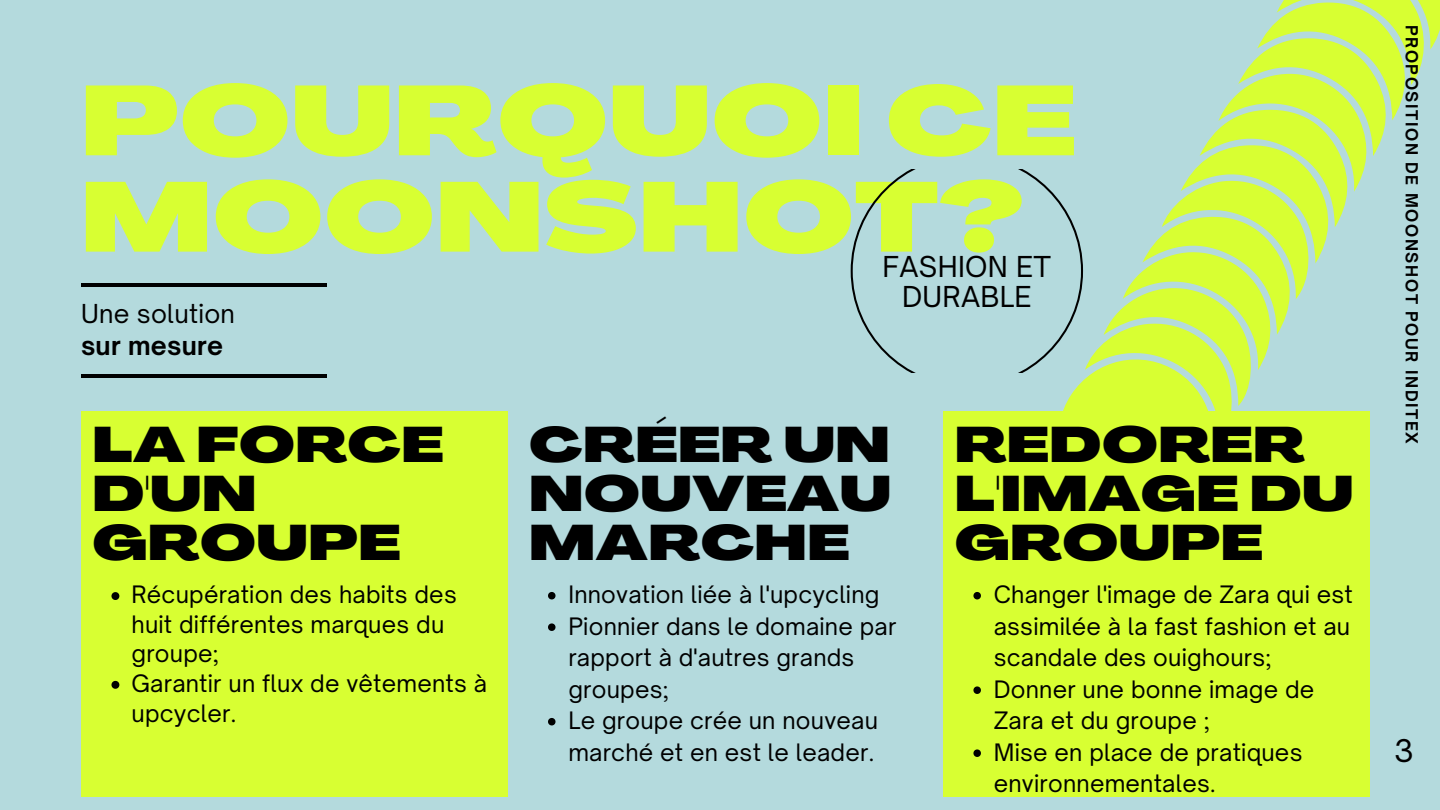
<style>
.page{position:relative;width:1440px;height:810px;background:#b4dadd}
.page>*{position:absolute;margin:0;border:0;box-sizing:border-box;transform-origin:0 0}
.t1{font:900 96.9px "Agrandir Grand";letter-spacing:.01em;color:#d8ff32}
.t2{font:900 49px/48.8px "Agrandir Grand";letter-spacing:.01em;color:#000}
.t3{font:30px "Open Sauce One";color:#000}
.t4{font:27.6px/30.2px "Open Sauce One";letter-spacing:.01em;color:#000;text-align:center}
.t5{font:25px "Open Sauce One";letter-spacing:.01em;color:#000}
.t6{font:700 25px "Open Sauce One";letter-spacing:.01em;color:#000}
.t7{font:23px/31.5px "Open Sauce One";letter-spacing:.01em;color:#000}
.t8{font:700 16px "Open Sauce One";letter-spacing:.1em;color:#000}
</style>
<div class="page">
<div style="left:81px;top:411px;width:427px;height:386px;background:#d8ff32"></div>
<svg style="left:1018px;top:0;width:422px;height:411px"></svg>
<svg style="left:851px;top:170px;width:232px;height:202px"></svg>
<hr style="left:81px;top:283px;width:246px;height:4px;background:#000">
<hr style="left:81px;top:374px;width:246px;height:4px;background:#000">
<svg style="left:548px;top:592px;width:8px;height:7px"></svg>
<svg style="left:548px;top:623px;width:8px;height:8px"></svg>
<svg style="left:548px;top:718px;width:8px;height:7px"></svg>
<svg style="left:111px;top:592px;width:8px;height:8px"></svg>
<svg style="left:111px;top:681px;width:8px;height:8px"></svg>
<div style="left:943px;top:411px;width:427px;height:386px;background:#d8ff32"></div>
<svg style="left:973px;top:592px;width:8px;height:7px"></svg>
<svg style="left:973px;top:686px;width:8px;height:8px"></svg>
<svg style="left:973px;top:749px;width:8px;height:8px"></svg>
<p class="t1" style="left:81px;top:83px;width:996px">POURQUOI CE</p>
<p class="t1" style="left:81px;top:179px;width:944px">MOONSHOT?</p>
<p class="t4" style="left:883px;top:251px;width:170px">FASHION ET<br>DURABLE</p>
<p class="t5" style="left:81px;top:298px;width:155px">Une solution</p>
<p class="t6" style="left:81px;top:330px;width:144px">sur mesure</p>
<p class="t2" style="left:92px;top:426px;width:353px">LA FORCE<br>D'UN<br>GROUPE</p>
<p class="t7" style="left:132px;top:580px;width:327px;line-height:29.6px">Récupération des habits des huit différentes marques du groupe;</p>
<p class="t7" style="left:132px;top:669px;width:357px;line-height:29.6px">Garantir un flux de vêtements à upcycler.</p>
<p class="t2" style="left:529px;top:426px;width:364px;text-align:justify">CRÉER UN NOUVEAU MARCHE</p>
<p class="t7" style="left:568px;top:579px;width:313px">Innovation liée à l'upcycling</p>
<p class="t7" style="left:568px;top:610px;width:330px">Pionnier dans le domaine par rapport à d'autres grands groupes;</p>
<p class="t7" style="left:568px;top:705px;width:311px">Le groupe crée un nouveau marché et en est le leader.</p>
<p class="t2" style="left:955px;top:426px;width:401px">REDORER<br>L'IMAGE DU<br>GROUPE</p>
<p class="t7" style="left:994px;top:579px;width:361px;text-align:justify">Changer l'image de Zara qui est assimilée à la fast fashion et au scandale des ouighours;</p>
<p class="t7" style="left:994px;top:673px;width:322px">Donner une bonne image de<br>Zara et du groupe ;</p>
<p class="t7" style="left:994px;top:736px;width:310px">Mise en place de pratiques environnementales.</p>
<p class="t8" style="left:1422px;top:25px;width:421px;rotate:90deg">PROPOSITION DE MOONSHOT POUR INDITEX</p>
<p class="t3" style="left:1394px;top:732px;width:21px">3</p>
</div>
